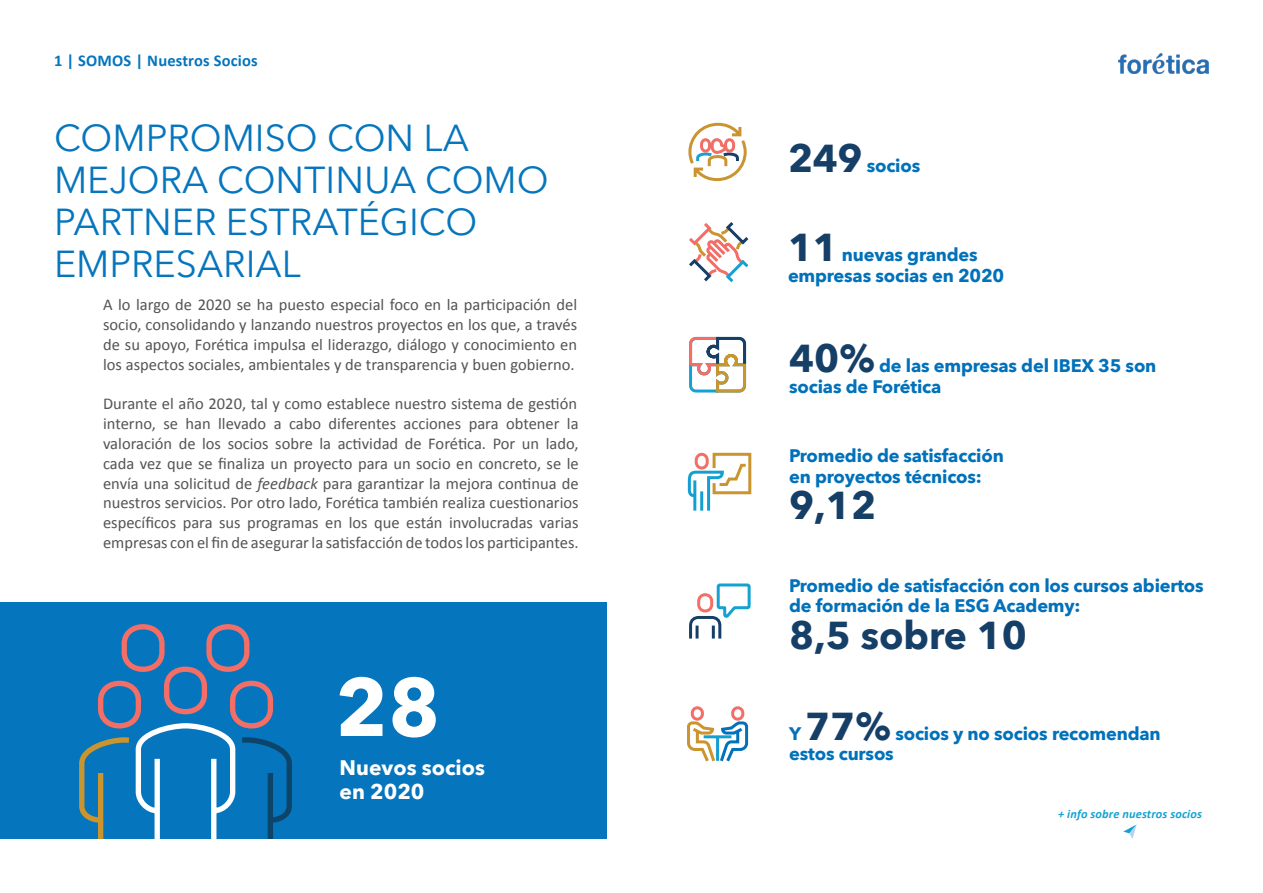
<style>
.page{position:relative;width:1263px;height:893px;background:#fff}
.page>*{position:absolute;margin:0;border:0;box-sizing:border-box;transform-origin:0 0}
.t1{font:700 81.3px "Avenir Next";color:#fff}
.t2{font:700 38.85px "Avenir Next";color:#163f67}
.t3{font:37.5px/42px "Avenir Next";color:#0575bd}
.t4{font:700 21px "Avenir Next";color:#fff}
.t5{font:700 18.15px/20.7px "Avenir Next";letter-spacing:-.01em;color:#0071ba}
.No_Spacing{font:16.5px/19.8px "Calibri";color:#545454;text-align:justify}
.Estilo_de_párrafo_1{font:700 16.5px "Calibri";letter-spacing:.01em;color:#0575bd}
.Estilo_de_párrafo_1-2{font:italic 700 12.3px "Calibri";letter-spacing:.01em;color:#16a1d3}
.s1{font-style:italic}
.s2{font-size:38.85px;color:#163f67}
</style>
<div class="page">
<svg style="left:1123px;top:825px;width:13px;height:14px"></svg>
<div style="left:0;top:602px;width:607px;height:237px;background:#0575bd"></div>
<svg style="left:79px;top:624px;width:213px;height:215px"></svg>
<svg style="left:689px;top:583px;width:62px;height:56px"></svg>
<svg style="left:687px;top:452px;width:65px;height:59px"></svg>
<svg style="left:687px;top:721px;width:62px;height:41px"></svg>
<div style="left:731px;top:706px;width:13px;height:15px;border:3px solid #f26e66;border-radius:5px"></div>
<div style="left:691px;top:706px;width:13px;height:15px;border:3px solid #f26e66;border-radius:5px"></div>
<svg style="left:689px;top:336px;width:58px;height:57px"></svg>
<svg style="left:688px;top:122px;width:59px;height:60px"></svg>
<svg style="left:689px;top:222px;width:60px;height:61px"></svg>
<img style="left:1118px;top:54px;width:91px;height:20px">
<p class="Estilo_de_párrafo_1" style="left:54px;top:50px;width:205px">1 | SOMOS | Nuestros Socios</p>
<p class="t3" style="left:54px;top:115px;width:496px">COMPROMISO CON LA<br>MEJORA CONTINUA COMO<br>PARTNER ESTRATÉGICO<br>EMPRESARIAL</p>
<p class="No_Spacing" style="left:103px;top:295px;width:476px">A lo largo de 2020 se ha puesto especial foco en la participación del socio, consolidando y lanzando nuestros proyectos en los que, a través de su apoyo, Forética impulsa el liderazgo, diálogo y conocimiento en los aspectos sociales, ambientales y de transparencia y buen gobierno.</p>
<p class="No_Spacing" style="left:103px;top:394px;width:477px">Durante el año 2020, tal y como establece nuestro sistema de gestión interno, se han llevado a cabo diferentes acciones para obtener la valoración de los socios sobre la actividad de Forética. Por un lado, cada vez que se finaliza un proyecto para un socio en concreto, se le envía una solicitud de <span class="s1">feedback</span> para garantizar la mejora continua de nuestros servicios. Por otro lado, Forética también realiza cuestionarios específicos para sus programas en los que están involucradas varias empresas con el fin de asegurar la satisfacción de todos los participantes.</p>
<p class="t1" style="left:335px;top:637px;width:107px">28</p>
<p class="t4" style="left:340px;top:750px;width:147px">Nuevos socios</p>
<p class="t4" style="left:340px;top:774px;width:86px">en 2020</p>
<p class="t5" style="left:788px;top:155px;width:134px"><span class="s2">249</span> socios</p>
<p class="t5" style="left:788px;top:244px;width:191px"><span class="s2">11</span> nuevas grandes</p>
<p class="t5" style="left:788px;top:265px;width:218px">empresas socias en 2020</p>
<p class="t5" style="left:789px;top:355px;width:369px"><span class="s2">40%</span> de las empresas del IBEX 35 son socias de Forética</p>
<p class="t5" style="left:789px;top:445px;width:216px">Promedio de satisfacción en proyectos técnicos:</p>
<p class="t2" style="left:789px;top:472px;width:88px">9,12</p>
<p class="t5" style="left:789px;top:575px;width:416px">Promedio de satisfacción con los cursos abiertos de formación de la ESG Academy:</p>
<p class="t2" style="left:789px;top:601px;width:239px">8,5 sobre 10</p>
<p class="t5" style="left:789px;top:723px;width:373px">Y <span class="s2">77%</span> socios y no socios recomendan estos cursos</p>
<p class="Estilo_de_párrafo_1-2" style="left:1058px;top:806px;width:145px">+ info sobre nuestros socios</p>
</div>
